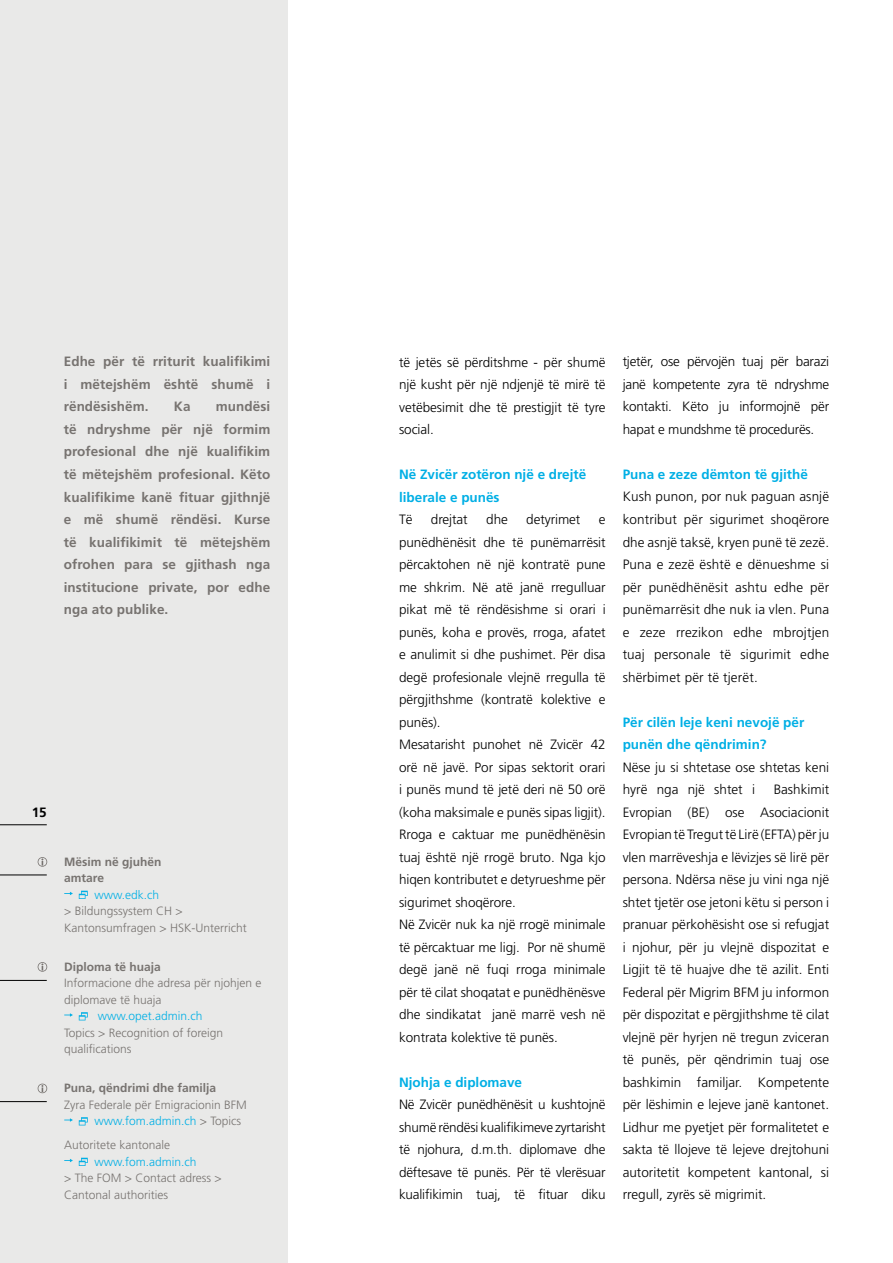
<style>
.page{position:relative;width:893px;height:1263px;background:#fff}
.page>*{position:absolute;margin:0;border:0;box-sizing:border-box;transform-origin:0 0}
.t1{font:300 13.5px/22.5px "Frutiger";letter-spacing:-.005em;color:#000;text-align:justify}
.t2{font:700 13.5px/22.5px "Frutiger";letter-spacing:.005em;color:#777370;text-align:justify}
.t3{font:700 13.5px/22.5px "Frutiger";color:#00afe5}
.t4{font:700 13.5px "Frutiger";color:#000}
.t5{font:300 12px/16.5px "Frutiger";color:#777370}
.t6{font:700 12px/16.5px "Frutiger";color:#777370}
.t7{font:300 12px "Frutiger";color:#00afe5}
.s1{color:#00afe5}
</style>
<div class="page">
<div style="left:0;top:0;width:287px;height:1263px;background:#e9e9e8"></div>
<hr style="left:0;top:824px;width:47px;height:1px;background:#000">
<hr style="left:0;top:875px;width:47px;height:1px;background:#000">
<hr style="left:0;top:980px;width:47px;height:1px;background:#000">
<hr style="left:0;top:1101px;width:47px;height:1px;background:#000">
<svg style="left:38px;top:857px;width:9px;height:10px"></svg>
<svg style="left:64px;top:891px;width:24px;height:8px"></svg>
<svg style="left:38px;top:962px;width:9px;height:10px"></svg>
<svg style="left:64px;top:1012px;width:24px;height:8px"></svg>
<svg style="left:38px;top:1083px;width:9px;height:10px"></svg>
<svg style="left:64px;top:1117px;width:24px;height:8px"></svg>
<svg style="left:64px;top:1158px;width:24px;height:8px"></svg>
<p class="t2" style="left:64px;top:351px;width:208px">Edhe për të rriturit kualifikimi i mëtejshëm është shumë i rëndësishëm.</p>
<p class="t2" style="left:64px;top:396px;width:208px;text-indent:152px">mundësi të ndryshme për një formim profesional dhe një kualifikim të mëtejshëm profesional. Këto kualifikime kanë fituar gjithnjë e më shumë rëndësi. Kurse të kualifikimit të mëtejshëm ofrohen para se gjithash nga institucione private, por edhe nga ato publike.</p>
<p class="t2" style="left:174px;top:396px;width:18px">Ka</p>
<p class="t4" style="left:32px;top:804px;width:17px">15</p>
<p class="t6" style="left:64px;top:853px;width:99px">Mësim në gjuhën amtare</p>
<p class="t7" style="left:94px;top:888px;width:66px">www.edk.ch</p>
<p class="t5" style="left:64px;top:903px;width:184px">&gt; Bildungssystem CH &gt;<br>Kantonsumfragen &gt; HSK-Unterricht</p>
<p class="t6" style="left:64px;top:958px;width:98px">Diploma të huaja</p>
<p class="t5" style="left:64px;top:975px;width:199px">Informacione dhe adresa për njohjen e diplomave të huaja</p>
<p class="t7" style="left:98px;top:1009px;width:106px">www.opet.admin.ch</p>
<p class="t5" style="left:64px;top:1025px;width:161px">Topics &gt; Recognition of foreign qualifications</p>
<p class="t6" style="left:64px;top:1080px;width:154px">Puna, qëndrimi dhe familja</p>
<p class="t5" style="left:94px;top:1097px;width:154px;text-indent:-30px">Zyra Federale për Emigracionin BFM <span class="s1">www.fom.admin.ch</span> &gt; Topics</p>
<p class="t5" style="left:64px;top:1137px;width:108px">Autoritete kantonale</p>
<p class="t7" style="left:94px;top:1155px;width:104px">www.fom.admin.ch</p>
<p class="t5" style="left:64px;top:1170px;width:159px">&gt; The FOM &gt; Contact adress &gt;<br>Cantonal authorities</p>
<p class="t1" style="left:399px;top:351px;width:208px">të jetës së përditshme - për shumë një kusht për një ndjenjë të mirë të vetëbesimit dhe të prestigjit të tyre social.</p>
<p class="t3" style="left:399px;top:463px;width:189px">Në Zvicër zotëron një e drejtë liberale e punës</p>
<p class="t1" style="left:399px;top:508px;width:15px">Të</p>
<p class="t1" style="left:431px;top:508px;width:38px">drejtat</p>
<p class="t1" style="left:486px;top:508px;width:23px">dhe</p>
<p class="t1" style="left:526px;top:508px;width:56px">detyrimet</p>
<p class="t1" style="left:399px;top:508px;width:208px;text-align:left;text-indent:200px">e punëdhënësit dhe të punëmarrësit përcaktohen në një kontratë pune me shkrim. Në atë janë rregulluar pikat më të rëndësishme si orari i punës, koha e provës, rroga, afatet e anulimit si dhe pushimet. Për disa degë profesionale vlejnë rregulla të përgjithshme (kontratë kolektive e punës).<br>Mesatarisht punohet në Zvicër 42 orë në javë. Por sipas sektorit orari i punës mund të jetë deri në 50 orë (koha maksimale e punës sipas ligjit).<br>Rroga e caktuar me punëdhënësin tuaj është një rrogë bruto. Nga kjo hiqen kontributet e detyrueshme për sigurimet shoqërore.<br>Në Zvicër nuk ka një rrogë minimale të përcaktuar me ligj. Por në shumë degë janë në fuqi rroga minimale për të cilat shoqatat e punëdhënësve dhe sindikatat janë marrë vesh në kontrata kolektive të punës.</p>
<p class="t3" style="left:399px;top:1071px;width:125px">Njohja e diplomave</p>
<p class="t1" style="left:399px;top:1093px;width:208px">Në Zvicër punëdhënësit u kushtojnë shumë rëndësi kualifikimeve zyrtarisht të njohura, d.m.th. diplomave dhe dëftesave të punës. Për të vlerësuar kualifikimin tuaj, të fituar diku</p>
<p class="t1" style="left:623px;top:351px;width:208px">tjetër, ose përvojën tuaj për barazi janë kompetente zyra të ndryshme kontakti. Këto ju informojnë për hapat e mundshme të procedurës.</p>
<p class="t3" style="left:623px;top:463px;width:187px">Puna e zeze dëmton të gjithë</p>
<p class="t1" style="left:623px;top:486px;width:208px">Kush punon, por nuk paguan asnjë kontribut për sigurimet shoqërore dhe asnjë taksë, kryen punë të zezë.<br>Puna e zezë është e dënueshme si për punëdhënësit ashtu edhe për punëmarrësit dhe nuk ia vlen. Puna e zeze rrezikon edhe mbrojtjen tuaj personale të sigurimit edhe shërbimet për të tjerët.</p>
<p class="t3" style="left:623px;top:711px;width:183px">Për cilën leje keni nevojë për punën dhe qëndrimin?</p>
<p class="t1" style="left:623px;top:756px;width:208px">Nëse ju si shtetase ose shtetas keni hyrë nga një shtet i</p>
<p class="t1" style="left:623px;top:778px;width:208px;text-indent:151px">Bashkimit Evropian (BE) ose Asociacionit Evropian të Tregut të Lirë (EFTA) për ju vlen marrëveshja e lëvizjes së lirë për persona. Ndërsa nëse ju vini nga një shtet tjetër ose jetoni këtu si person i pranuar përkohësisht ose si refugjat i njohur, për ju vlejnë dispozitat e Ligjit të të huajve dhe të azilit. Enti Federal për Migrim BFM ju informon për dispozitat e përgjithshme të cilat vlejnë për hyrjen në tregun zviceran të punës, për qëndrimin tuaj ose bashkimin familjar. Kompetente për lëshimin e lejeve janë kantonet.<br>Lidhur me pyetjet për formalitetet e sakta të llojeve të lejeve drejtohuni autoritetit kompetent kantonal, si rregull, zyrës së migrimit.</p>
</div>
